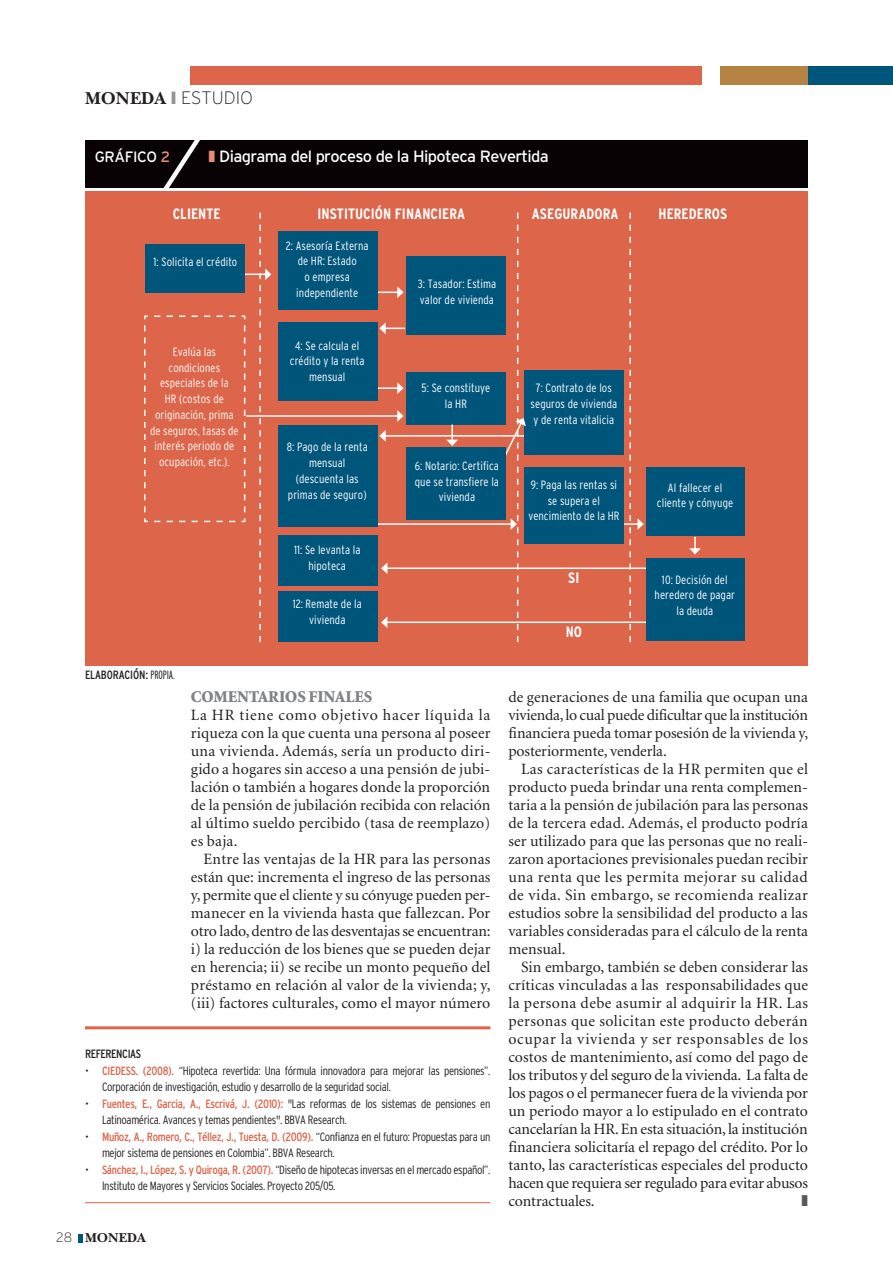
<style>
.page{position:relative;width:893px;height:1276px;background:#fff}
.page>*{position:absolute;margin:0;border:0;box-sizing:border-box;transform-origin:0 0}
.t1{font:200 18px "Interstate";color:#231f20}
.t2{font:900 16.5px "Minion";letter-spacing:-.005em;color:#808285}
.t3{font:16.35px "Interstate";letter-spacing:-.04em;color:#fff}
.t4{font:15.75px/18px "Minion";color:#231f20;text-align:justify}
.t5{font:700 condensed 15px "Interstate";letter-spacing:.005em;color:#fff}
.t6{font:15px "Interstate";letter-spacing:-.03em;color:#fff}
.t7{font:13.5px "New Baskerville Bold SC";color:#231f20}
.t8{font:300 condensed 12px/15.8px "Interstate";letter-spacing:.005em;color:#fff;text-align:center}
.t9{font:300 condensed 12px/16.5px "Interstate";letter-spacing:-.03em;color:#231f20}
.t10{font:condensed 12px "Interstate";letter-spacing:-.02em;color:#231f20}
.s1{font-family:"New Baskerville Bold SC";font-weight:400}
.s2{color:#e58e73}
.s3{font-weight:300;font-stretch:extra-condensed}
.s4{font-weight:400;color:#dc654a}
.s5{font-family:"Interstate";font-weight:200}
</style>
<div class="page">
<svg style="left:79px;top:1234px;width:4px;height:8px"></svg>
<div style="left:191px;top:67px;width:511px;height:18px;background:#dc654a"></div>
<div style="left:721px;top:67px;width:87px;height:18px;background:#b58343"></div>
<div style="left:808px;top:67px;width:85px;height:18px;background:#00557b"></div>
<hr style="left:85px;top:1026px;width:405px;height:3px;background:#dc654a">
<hr style="left:85px;top:1202px;width:405px;height:1px;background:#dc654a">
<div style="left:85px;top:140px;width:723px;height:47px;background:#090204"></div>
<div style="left:86px;top:191px;width:722px;height:474px;background:#dc654a"></div>
<div style="left:278px;top:231px;width:100px;height:78px;background:#00557b"></div>
<div style="left:406px;top:256px;width:100px;height:78px;background:#00557b"></div>
<div style="left:406px;top:372px;width:100px;height:52px;background:#00557b"></div>
<div style="left:524px;top:370px;width:100px;height:84px;background:#00557b"></div>
<div style="left:524px;top:467px;width:100px;height:77px;background:#00557b"></div>
<div style="left:646px;top:467px;width:98px;height:69px;background:#00557b"></div>
<div style="left:145px;top:244px;width:100px;height:48px;background:#00557b"></div>
<svg style="left:144px;top:315px;width:102px;height:208px"></svg>
<div style="left:278px;top:322px;width:100px;height:78px;background:#00557b"></div>
<div style="left:278px;top:535px;width:100px;height:51px;background:#00557b"></div>
<div style="left:278px;top:591px;width:100px;height:50px;background:#00557b"></div>
<hr style="left:245px;top:273px;width:21px;height:2px;background:#fff">
<svg style="left:259px;top:212px;width:12px;height:430px"></svg>
<hr style="left:378px;top:291px;width:20px;height:2px;background:#fff">
<svg style="left:397px;top:286px;width:7px;height:12px"></svg>
<hr style="left:385px;top:327px;width:20px;height:2px;background:#fff">
<svg style="left:379px;top:322px;width:7px;height:12px"></svg>
<svg style="left:446px;top:424px;width:12px;height:22px"></svg>
<hr style="left:385px;top:435px;width:139px;height:1px;background:#fff">
<svg style="left:379px;top:430px;width:7px;height:12px"></svg>
<hr style="left:378px;top:387px;width:20px;height:2px;background:#fff">
<svg style="left:397px;top:382px;width:7px;height:12px"></svg>
<hr style="left:246px;top:415px;width:152px;height:2px;background:#fff">
<svg style="left:397px;top:410px;width:7px;height:12px"></svg>
<hr style="left:370px;top:523px;width:141px;height:2px;background:#fff">
<svg style="left:624px;top:212px;width:20px;height:430px"></svg>
<svg style="left:689px;top:537px;width:12px;height:17px"></svg>
<hr style="left:387px;top:567px;width:261px;height:2px;background:#fff">
<svg style="left:381px;top:563px;width:6px;height:11px"></svg>
<hr style="left:387px;top:621px;width:261px;height:2px;background:#fff">
<svg style="left:381px;top:617px;width:6px;height:11px"></svg>
<div style="left:278px;top:425px;width:100px;height:101px;background:#00557b"></div>
<div style="left:646px;top:557px;width:98px;height:83px;background:#00557b"></div>
<svg style="left:503px;top:212px;width:23px;height:430px"></svg>
<div style="left:406px;top:447px;width:100px;height:72px;background:#00557b"></div>
<svg style="left:149px;top:140px;width:66px;height:48px"></svg>
<p class="t1" style="left:85px;top:91px;width:170px"><span class="s1">MONEDA</span> ESTUDIO</p>
<p class="t6" style="left:95px;top:151px;width:77px">GRÁFICO <span class="s2">2</span></p>
<p class="t3" style="left:219px;top:150px;width:331px">Diagrama del proceso de la Hipoteca Revertida</p>
<p class="t5" style="left:317px;top:208px;width:149px">INSTITUCIÓN FINANCIERA</p>
<p class="t5" style="left:173px;top:208px;width:49px">CLIENTE</p>
<p class="t5" style="left:532px;top:208px;width:88px">ASEGURADORA</p>
<p class="t5" style="left:658px;top:208px;width:70px">HEREDEROS</p>
<p class="t8" style="left:154px;top:255px;width:85px">1: Solicita el crédito</p>
<p class="t8" style="left:150px;top:345px;width:90px">Evalúa las condiciones especiales de la<br>HR (costos de originación, prima de seguros, tasas de interés periodo de ocupación, etc.).</p>
<p class="t10" style="left:85px;top:670px;width:91px">ELABORACIÓN: <span class="s3">PROPIA.</span></p>
<p class="t8" style="left:286px;top:238px;width:84px">2: Asesoría Externa de HR: Estado<br>o empresa independiente</p>
<p class="t8" style="left:290px;top:338px;width:76px">4: Se calcula el crédito y la renta mensual</p>
<p class="t8" style="left:287px;top:440px;width:82px">8: Pago de la renta mensual (descuenta las primas de seguro)</p>
<p class="t8" style="left:294px;top:543px;width:68px">11: Se levanta la hipoteca</p>
<p class="t8" style="left:293px;top:597px;width:71px">12: Remate de la vivienda</p>
<p class="t8" style="left:418px;top:277px;width:80px;text-align:left">3: Tasador: Estima valor de vivienda</p>
<p class="t8" style="left:421px;top:381px;width:70px">5: Se constituye la HR</p>
<p class="t8" style="left:531px;top:381px;width:88px">7: Contrato de los seguros de vivienda y de renta vitalicia</p>
<p class="t8" style="left:415px;top:459px;width:86px">6: Notario: Certifica que se transfiere la vivienda</p>
<p class="t8" style="left:528px;top:478px;width:93px">9: Paga las rentas si se supera el vencimiento de la HR</p>
<p class="t8" style="left:657px;top:480px;width:78px">Al fallecer el cliente y cónyuge</p>
<p class="t5" style="left:568px;top:572px;width:13px">SI</p>
<p class="t5" style="left:566px;top:626px;width:18px">NO</p>
<p class="t8" style="left:655px;top:572px;width:82px">10: Decisión del heredero de pagar la deuda</p>
<p class="t2" style="left:191px;top:690px;width:183px">COMENTARIOS FINALES</p>
<p class="t4" style="left:191px;top:707px;width:301px">La HR tiene como objetivo hacer líquida la riqueza con la que cuenta una persona al poseer una vivienda. Además, sería un producto diri&shy;gido a hogares sin acceso a una pensión de jubi&shy;lación o también a hogares donde la proporción de la pensión de jubilación recibida con relación al último sueldo percibido (tasa de reemplazo) es baja.</p>
<p class="t4" style="left:191px;top:851px;width:301px;text-indent:13px">Entre las ventajas de la HR para las personas están que: incrementa el ingreso de las personas y, permite que el cliente y su cónyuge pueden per&shy;manecer en la vivienda hasta que fallezcan. Por otro lado, dentro de las desventajas se encuentran: i) la reducción de los bienes que se pueden dejar en herencia; ii) se recibe un monto pequeño del préstamo en relación al valor de la vivienda; y, (iii) factores culturales, como el mayor número</p>
<p class="t10" style="left:85px;top:1049px;width:58px">REFERENCIAS</p>
<p class="t9" style="left:102px;top:1063px;width:390px;text-indent:-17px">• <span class="s4">CIEDESS. (2008).</span> “Hipoteca revertida: Una fórmula innovadora para mejorar las pensiones”.<br>Corporación de investigación, estudio y desarrollo de la seguridad social.</p>
<p class="t9" style="left:102px;top:1096px;width:390px;text-indent:-17px">• <span class="s4">Fuentes, E., Garcia, A., Escrivá, J. (2010):</span> "Las reformas de los sistemas de pensiones en<br>Latinoamérica. Avances y temas pendientes". BBVA Research.</p>
<p class="t9" style="left:102px;top:1129px;width:390px;text-indent:-17px">• <span class="s4">Muñoz, A., Romero, C., Téllez, J., Tuesta, D. (2009).</span> “Confianza en el futuro: Propuestas para un mejor sistema de pensiones en Colombia”. BBVA Research.</p>
<p class="t9" style="left:102px;top:1162px;width:390px;text-indent:-17px">• <span class="s4">Sánchez, I., López, S. y Quiroga, R. (2007).</span> “Diseño de hipotecas inversas en el mercado español”.<br>Instituto de Mayores y Servicios Sociales. Proyecto 205/05.</p>
<p class="t7" style="left:56px;top:1233px;width:91px"><span class="s5">28</span> MONEDA</p>
<p class="t4" style="left:508px;top:689px;width:301px">de generaciones de una familia que ocupan una vivienda, lo cual puede dificultar que la institución financiera pueda tomar posesión de la vivienda y, posteriormente, venderla.</p>
<p class="t4" style="left:508px;top:761px;width:301px;text-indent:13px">Las características de la HR permiten que el producto pueda brindar una renta complemen&shy;taria a la pensión de jubilación para las personas de la tercera edad. Además, el producto podría ser utilizado para que las personas que no reali&shy;zaron aportaciones previsionales puedan recibir una renta que les permita mejorar su calidad de vida. Sin embargo, se recomienda realizar estudios sobre la sensibilidad del producto a las variables consideradas para el cálculo de la renta mensual.</p>
<p class="t4" style="left:508px;top:959px;width:301px;text-indent:13px">Sin embargo, también se deben considerar las críticas vinculadas a las responsabilidades que la persona debe asumir al adquirir la HR. Las personas que solicitan este producto deberán ocupar la vivienda y ser responsables de los costos de mantenimiento, así como del pago de los tributos y del seguro de la vivienda. La falta de los pagos o el permanecer fuera de la vivienda por un periodo mayor a lo estipulado en el contrato cancelarían la HR. En esta situación, la institución financiera solicitaría el repago del crédito. Por lo tanto, las características especiales del producto hacen que requiera ser regulado para evitar abusos contractuales.</p>
</div>
